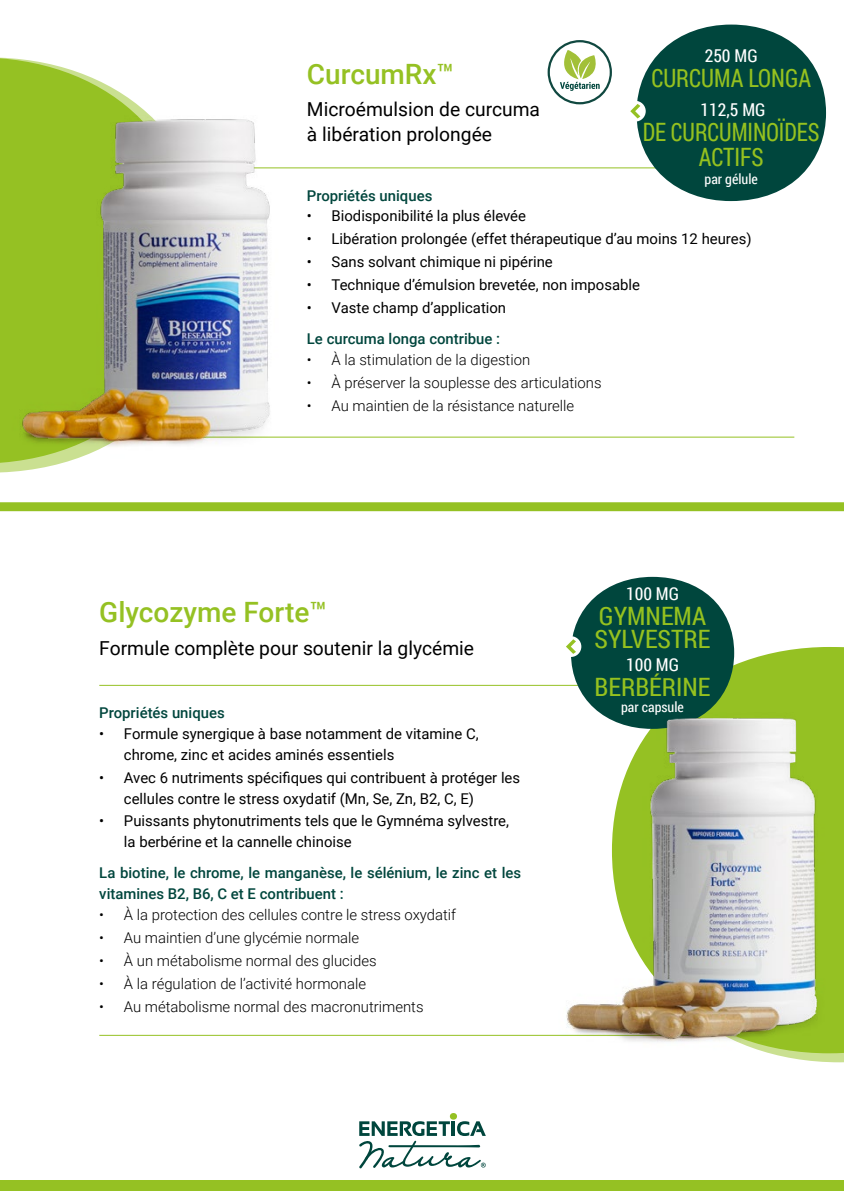
<style>
.page{position:relative;width:844px;height:1191px;background:#fff}
.page>*{position:absolute;margin:0;border:0;box-sizing:border-box;transform-origin:0 0}
.t1{font:500 28px "Roboto";color:#95c123}
.t2{font:25.2px/22.8px "Roboto Condensed";color:#95c11f}
.t3{font:25.2px/25.4px "Roboto Condensed";color:#95c11f;text-align:center;scale:.87 1}
.t4{font:25.2px "Roboto Condensed";color:#95c11f;scale:.9 1}
.t5{font:19.25px/24.7px "Roboto";color:#000}
.t6{font:17.68px "Roboto Condensed";color:#fff}
.t7{font:14.88px/20.8px "Roboto";color:#000}
.t8{font:300 14.88px "Roboto";color:#000}
.t9{font:500 14.88px/20.8px "Roboto";color:#00463d}
.t10{font:14px "Roboto Condensed";color:#fff}
</style>
<div class="page">
<div style="left:0;top:1180px;width:843px;height:11px;background:#95c123"></div>
<svg style="left:716px;top:647px;width:127px;height:415px;background:#9bc431"></svg>
<hr style="left:99px;top:1035px;width:744px;height:1px;background:#95c123">
<hr style="left:96px;top:167px;width:698px;height:1px;background:#95c123">
<hr style="left:99px;top:685px;width:717px;height:1px;background:#95c123">
<hr style="left:96px;top:437px;width:698px;height:1px;background:#95c123">
<div style="left:0;top:502px;width:843px;height:9px;background:#95c123"></div>
<img style="left:0;top:57px;width:285px;height:416px">
<div style="left:636px;top:25px;width:189px;height:176px;background:#00463d;border-radius:50%"></div>
<div style="left:624px;top:101px;width:21px;height:21px;background:#fff;border-radius:50%"></div>
<svg style="left:630px;top:104px;width:10px;height:14px"></svg>
<div style="left:571px;top:577px;width:163px;height:152px;background:#00463d;border-radius:50%"></div>
<div style="left:560px;top:636px;width:21px;height:21px;background:#fff;border-radius:50%"></div>
<svg style="left:566px;top:639px;width:10px;height:15px"></svg>
<img style="left:531px;top:701px;width:304px;height:361px">
<div style="left:450px;top:1113px;width:7px;height:6px;background:#95c123;border-radius:50%"></div>
<svg style="left:359px;top:1121px;width:126px;height:47px"></svg>
<svg style="left:547px;top:40px;width:64px;height:64px"></svg>
<h1 class="t1" style="left:307px;top:54px;width:149px">CurcumRx™</h1>
<p class="t5" style="left:307px;top:96px;width:235px">Microémulsion de curcuma à libération prolongée</p>
<p class="t6" style="left:704px;top:43px;width:54px">250 MG</p>
<h2 class="t4" style="left:651px;top:61px;width:179px">CURCUMA LONGA</h2>
<p class="t6" style="left:700px;top:97px;width:67px">112,5 MG</p>
<h2 class="t3" style="left:642px;top:118px;width:204px">DE CURCUMINOÏDES<br>ACTIFS</h2>
<p class="t10" style="left:704px;top:169px;width:55px">par gélule</p>
<p class="t9" style="left:307px;top:184px;width:127px">Propriétés uniques</p>
<p class="t7" style="left:307px;top:205px;width:220px">• Biodisponibilité la plus élevée</p>
<p class="t7" style="left:307px;top:228px;width:446px">• Libération prolongée (effet thérapeutique d’au moins 12 heures)</p>
<p class="t7" style="left:307px;top:251px;width:247px">• Sans solvant chimique ni pipérine</p>
<p class="t7" style="left:307px;top:274px;width:334px">• Technique d’émulsion brevetée, non imposable</p>
<p class="t7" style="left:307px;top:297px;width:201px">• Vaste champ d’application</p>
<p class="t9" style="left:307px;top:328px;width:195px">Le curcuma longa contribue :</p>
<p class="t8" style="left:307px;top:349px;width:225px">• À la stimulation de la digestion</p>
<p class="t8" style="left:307px;top:372px;width:296px">• À préserver la souplesse des articulations</p>
<p class="t8" style="left:307px;top:395px;width:269px">• Au maintien de la résistance naturelle</p>
<h1 class="t1" style="left:99px;top:593px;width:229px">Glycozyme Forte™</h1>
<p class="t5" style="left:99px;top:635px;width:376px">Formule complète pour soutenir la glycémie</p>
<p class="t9" style="left:99px;top:702px;width:127px">Propriétés uniques</p>
<p class="t7" style="left:124px;top:722px;width:356px;text-indent:-25px">• Formule synergique à base notamment de vitamine C, chrome, zinc et acides aminés essentiels</p>
<p class="t7" style="left:124px;top:766px;width:397px;text-indent:-25px">• Avec 6 nutriments spécifiques qui contribuent à protéger les cellules contre le stress oxydatif (Mn, Se, Zn, B2, C, E)</p>
<p class="t7" style="left:124px;top:810px;width:386px;text-indent:-25px">• Puissants phytonutriments tels que le Gymnéma sylvestre, la berbérine et la cannelle chinoise</p>
<p class="t9" style="left:99px;top:861px;width:423px">La biotine, le chrome, le manganèse, le sélénium, le zinc et les vitamines B2, B6, C et E contribuent :</p>
<p class="t8" style="left:99px;top:904px;width:358px">• À la protection des cellules contre le stress oxydatif</p>
<p class="t8" style="left:99px;top:927px;width:261px">• Au maintien d’une glycémie normale</p>
<p class="t8" style="left:99px;top:950px;width:279px">• À un métabolisme normal des glucides</p>
<p class="t8" style="left:99px;top:972px;width:268px">• À la régulation de l’activité hormonale</p>
<p class="t8" style="left:99px;top:995px;width:325px">• Au métabolisme normal des macronutriments</p>
<p class="t6" style="left:626px;top:581px;width:54px">100 MG</p>
<h2 class="t2" style="left:594px;top:604px;width:117px">GYMNEMA<br>SYLVESTRE</h2>
<p class="t6" style="left:626px;top:652px;width:54px">100 MG</p>
<h2 class="t2" style="left:594px;top:675px;width:117px">BERBÉRINE</h2>
<p class="t10" style="left:621px;top:697px;width:64px">par capsule</p>
</div>
